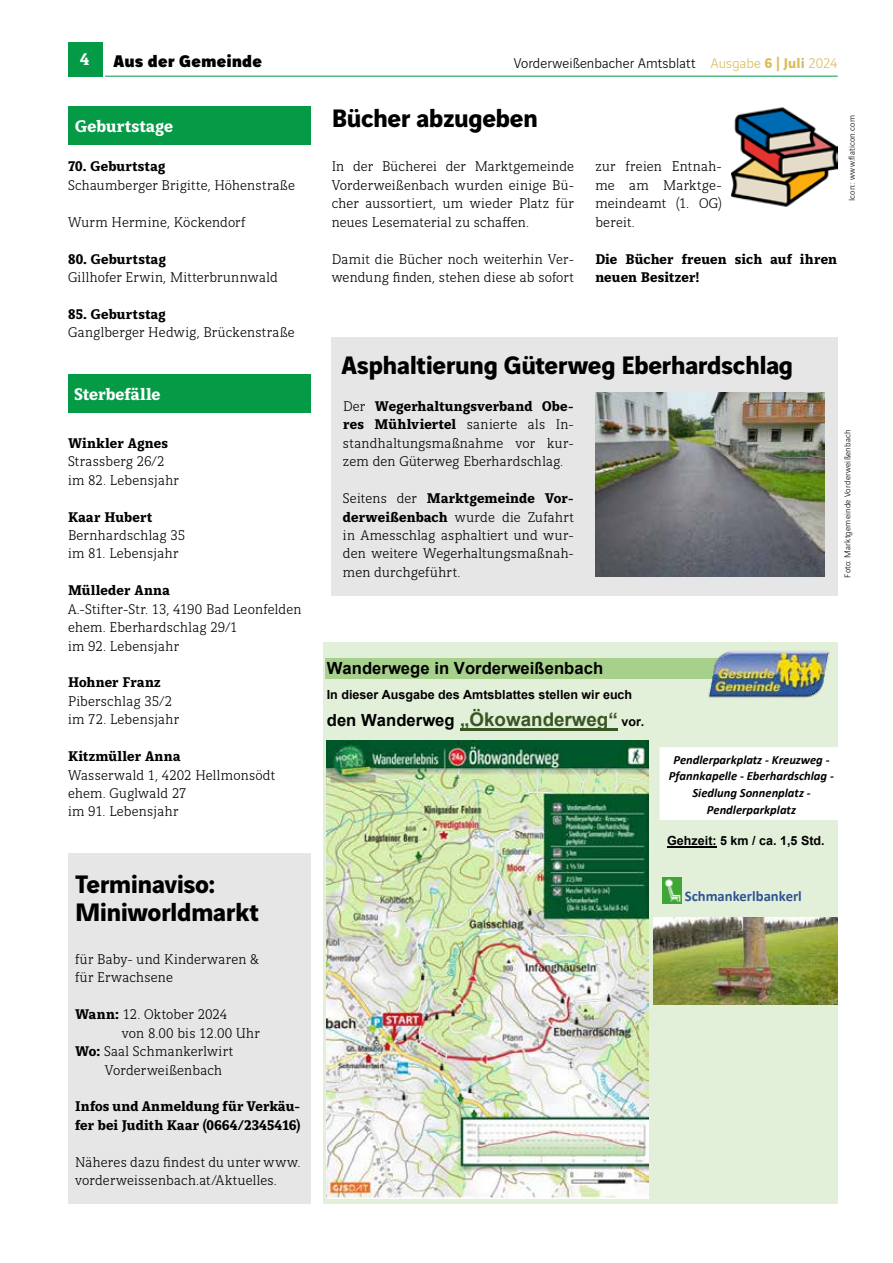
<style>
.page{position:relative;width:893px;height:1263px;background:#fff}
.page>*{position:absolute;margin:0;border:0;box-sizing:border-box;transform-origin:0 0}
.t1{font:700 27px/28.5px "Vinci Sans";letter-spacing:-.02em;color:#000}
.t2{font:700 18.9px "Arial";color:#385623}
.t3{font:700 18px "Vinci Serif";letter-spacing:.005em;color:#fff}
.t4{font:900 18px "Vinci Sans";letter-spacing:.005em;color:#000}
.t5{font:700 16.8px "Arial";color:#000}
.t6{font:300 15px/18.5px "Vinci Serif";letter-spacing:.015em;color:#000}
.t7{font:700 15px/18.5px "Vinci Serif";letter-spacing:.01em;color:#000}
.t8{font:300 15px "Vinci Sans";letter-spacing:.005em;color:#000}
.t9{font:700 14.7px "Calibri";color:#2f5496}
.t10{font:italic 700 12.6px/16.6px "Calibri";color:#000;text-align:center}
.t11{font:700 12.6px "Arial";color:#000}
.t12{font:300 9px "Vinci Sans";letter-spacing:.025em;color:#000}
.s1{color:#dabe5b}
.s2{font-weight:700;color:#dabe5b}
.s3{font-weight:700}
.s4{font-size:16.8px;color:#000}
.s5{font-size:12.6px;color:#000}
</style>
<div class="page">
<div style="left:68px;top:43px;width:34px;height:34px;background:#049a46"></div>
<hr style="left:105px;top:76px;width:733px;height:1px;background:#049a46">
<div style="left:68px;top:374px;width:242px;height:38px;background:#049a46"></div>
<div style="left:68px;top:106px;width:242px;height:39px;background:#049a46"></div>
<img style="left:731px;top:107px;width:107px;height:100px">
<div style="left:323px;top:643px;width:515px;height:560px;background:#e2efd9"></div>
<div style="left:325px;top:658px;width:477px;height:21px;background:#a8d08d"></div>
<hr style="left:460px;top:728px;width:158px;height:2px;background:#385623">
<hr style="left:667px;top:846px;width:50px;height:1px;background:#000">
<svg style="left:660px;top:747px;width:178px;height:73px"></svg>
<img style="left:687px;top:643px;width:151px;height:83px">
<img style="left:662px;top:877px;width:20px;height:26px">
<img style="left:653px;top:917px;width:185px;height:88px">
<img style="left:326px;top:740px;width:322px;height:458px">
<div style="left:332px;top:337px;width:506px;height:258px;background:#e6e6e6"></div>
<img style="left:595px;top:393px;width:230px;height:184px">
<div style="left:68px;top:853px;width:242px;height:350px;background:#e6e6e6"></div>
<p class="t3" style="left:81px;top:46px;width:10px">4</p>
<p class="t4" style="left:114px;top:46px;width:150px">Aus der Gemeinde</p>
<p class="t8" style="left:514px;top:52px;width:325px">Vorderweißenbacher Amtsblatt <span class="s1">Ausgabe</span> <span class="s2">6 | Juli</span> <span class="s1">2024</span></p>
<p class="t3" style="left:75px;top:113px;width:100px">Geburtstage</p>
<p class="t7" style="left:68px;top:156px;width:99px">70. Geburtstag</p>
<p class="t6" style="left:68px;top:175px;width:228px">Schaumberger Brigitte, Höhenstraße</p>
<p class="t6" style="left:68px;top:212px;width:179px">Wurm Hermine, Köckendorf</p>
<p class="t7" style="left:68px;top:248px;width:99px">80. Geburtstag</p>
<p class="t6" style="left:68px;top:267px;width:211px">Gillhofer Erwin, Mitterbrunnwald</p>
<p class="t7" style="left:68px;top:304px;width:99px">85. Geburtstag</p>
<p class="t6" style="left:68px;top:322px;width:228px">Ganglberger Hedwig, Brückenstraße</p>
<h1 class="t1" style="left:332px;top:101px;width:208px">Bücher abzugeben</h1>
<p class="t6" style="left:332px;top:156px;width:244px;text-align:justify">In der Bücherei der Marktgemeinde Vorderweißenbach wurden einige Bü&shy;cher aussortiert, um wieder Platz für neues Lesematerial zu schaffen.</p>
<p class="t6" style="left:332px;top:248px;width:244px">Damit die Bücher noch weiterhin Ver&shy;wendung finden, stehen diese ab sofort</p>
<p class="t6" style="left:595px;top:156px;width:128px;text-align:justify">zur freien Entnah&shy;me am Marktge&shy;meindeamt (1. OG) bereit.</p>
<p class="t7" style="left:595px;top:248px;width:243px">Die Bücher freuen sich auf ihren neuen Besitzer!</p>
<p class="t12" style="left:845px;top:201px;width:87px;rotate:-90deg">Icon:: www.flaticon.com</p>
<h1 class="t1" style="left:342px;top:348px;width:453px">Asphaltierung Güterweg Eberhardschlag</h1>
<p class="t3" style="left:74px;top:380px;width:88px">Sterbefälle</p>
<p class="t7" style="left:68px;top:433px;width:102px">Winkler Agnes</p>
<p class="t6" style="left:68px;top:451px;width:113px">Strassberg 26/2 im 82. Lebensjahr</p>
<p class="t7" style="left:68px;top:506px;width:86px">Kaar Hubert</p>
<p class="t6" style="left:68px;top:525px;width:119px">Bernhardschlag 35 im 81. Lebensjahr</p>
<p class="t7" style="left:68px;top:580px;width:103px">Mülleder Anna</p>
<p class="t6" style="left:68px;top:599px;width:235px">A.-Stifter-Str. 13, 4190 Bad Leonfelden ehem. Eberhardschlag 29/1<br>im 92. Lebensjahr</p>
<p class="t7" style="left:68px;top:672px;width:94px">Hohner Franz</p>
<p class="t6" style="left:68px;top:691px;width:113px">Piberschlag 35/2 im 72. Lebensjahr</p>
<p class="t7" style="left:68px;top:746px;width:114px">Kitzmüller Anna</p>
<p class="t6" style="left:68px;top:764px;width:209px">Wasserwald 1, 4202 Hellmonsödt ehem. Guglwald 27<br>im 91. Lebensjahr</p>
<h1 class="t1" style="left:75px;top:867px;width:185px">Terminaviso:<br>Miniworldmarkt</h1>
<p class="t6" style="left:75px;top:949px;width:185px">für Baby- und Kinderwaren &amp; für Erwachsene</p>
<p class="t6" style="left:75px;top:1004px;width:154px"><span class="s3">Wann:</span> 12. Oktober 2024</p>
<p class="t6" style="left:122px;top:1022px;width:140px">von 8.00 bis 12.00 Uhr</p>
<p class="t6" style="left:75px;top:1041px;width:160px"><span class="s3">Wo:</span> Saal Schmankerlwirt</p>
<p class="t6" style="left:105px;top:1059px;width:119px">Vorderweißenbach</p>
<p class="t7" style="left:75px;top:1096px;width:227px">Infos und Anmeldung für Verkäu&shy;fer bei Judith Kaar (0664/2345416)</p>
<p class="t6" style="left:75px;top:1151px;width:227px">Näheres dazu findest du unter www. vorderweissenbach.at/Aktuelles.</p>
<p class="t6" style="left:343px;top:396px;width:233px;text-align:justify">Der <span class="s3">Wegerhaltungsverband Obe&shy;res Mühlviertel</span> sanierte als In&shy;standhaltungsmaßnahme vor kur&shy;zem den Güterweg Eberhardschlag.</p>
<p class="t6" style="left:343px;top:488px;width:233px;text-align:justify">Seitens der <span class="s3">Marktgemeinde Vor&shy;derweißenbach</span> wurde die Zufahrt in Amesschlag asphaltiert und wur&shy;den weitere Wegerhaltungsmaßnah&shy;men durchgeführt.</p>
<p class="t12" style="left:841px;top:578px;width:150px;rotate:-90deg">Foto: Marktgemeinde Vorderweißenbach</p>
<p class="t5" style="left:327px;top:656px;width:278px">Wanderwege in Vorderweißenbach</p>
<p class="t11" style="left:327px;top:686px;width:307px">In dieser Ausgabe des Amtsblattes stellen wir euch</p>
<p class="t2" style="left:327px;top:706px;width:319px"><span class="s4">den Wanderweg</span> „Ökowanderweg“ <span class="s5">vor.</span></p>
<p class="t10" style="left:669px;top:751px;width:166px">Pendlerparkplatz - Kreuzweg -<br>Pfannkapelle - Eberhardschlag -<br>Siedlung Sonnenplatz -<br>Pendlerparkplatz</p>
<p class="t11" style="left:667px;top:831px;width:159px">Gehzeit: 5 km / ca. 1,5 Std.</p>
<p class="t9" style="left:685px;top:885px;width:119px">Schmankerlbankerl</p>
</div>
